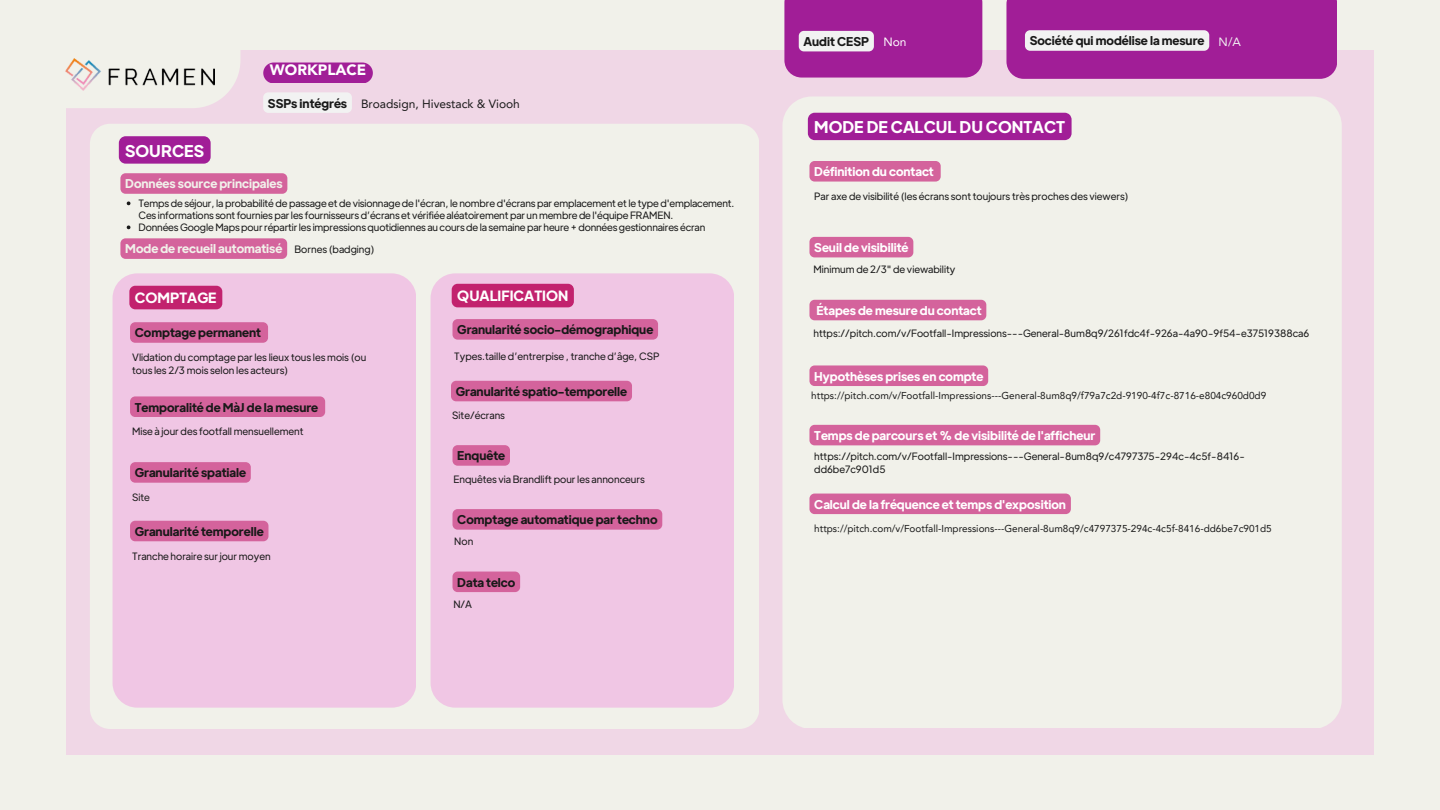
<style>
.page{position:relative;width:1440px;height:810px;background:#f1f1ea}
.page>*{position:absolute;margin:0;border:0;box-sizing:border-box;transform-origin:0 0}
.t1{font:700 16px "Plus Jakarta Display";color:#fff}
.t2{font:900 15px "Avenir LT Pro";color:#fff}
.t3{font:700 14px "Plus Jakarta Display";color:#fff}
.t4{font:700 12px "Plus Jakarta Display";color:#191919}
.t5{font:700 12px "Plus Jakarta Display";color:#fff}
.t6{font:700 12px "Plus Jakarta Display";color:#f1f1ea}
.t7{font:12px "Avenir LT Pro";color:#191919}
.t8{font:12px "Avenir LT Pro";color:#fff}
.t9{font:12px "Avenir LT Pro";color:#f2f2f2}
.t10{font:10px/13.5px "Plus Jakarta Display";color:#191919}
.t11{font:10px "Avenir LT Pro";color:#191919}
.t12{font:10px "Plus Jakarta Display";color:#1e1e1c}
</style>
<div class="page">
<div style="left:66px;top:50px;width:1307px;height:704px;background:#f0d7e6"></div>
<svg style="left:65px;top:50px;width:175px;height:58px"></svg>
<div style="left:263px;top:63px;width:110px;height:20px;background:#a11e97;border-radius:10px"></div>
<div style="left:784px;top:0;width:198px;height:78px;background:#a11e97"></div>
<div style="left:1006px;top:0;width:331px;height:79px;background:#a11e97"></div>
<div style="left:90px;top:124px;width:669px;height:605px;background:#f1f1ea"></div>
<div style="left:113px;top:273px;width:303px;height:435px;background:#f0c6e4;border-radius:25px"></div>
<div style="left:431px;top:273px;width:303px;height:435px;background:#f0c6e4;border-radius:25px"></div>
<div style="left:782px;top:96px;width:560px;height:632px;background:#f1f1ea"></div>
<div style="left:799px;top:31px;width:75px;height:20px;background:#f2f2f2;border-radius:5px"></div>
<div style="left:1025px;top:30px;width:184px;height:21px;background:#f2f2f2;border-radius:5px"></div>
<div style="left:263px;top:92px;width:89px;height:21px;background:#f2f2f2;border-radius:5px"></div>
<div style="left:130px;top:322px;width:138px;height:21px;background:#d4639c;border-radius:5px"></div>
<div style="left:129px;top:286px;width:93px;height:23px;background:#c2226e;border-radius:6px"></div>
<div style="left:130px;top:396px;width:195px;height:21px;background:#d4639c;border-radius:5px"></div>
<div style="left:130px;top:462px;width:121px;height:21px;background:#d4639c;border-radius:5px"></div>
<div style="left:130px;top:521px;width:138px;height:20px;background:#d4639c;border-radius:5px"></div>
<div style="left:452px;top:284px;width:122px;height:23px;background:#c2226e;border-radius:6px"></div>
<div style="left:453px;top:319px;width:205px;height:21px;background:#d4639c"></div>
<div style="left:451px;top:381px;width:181px;height:20px;background:#d4639c;border-radius:5px"></div>
<div style="left:453px;top:445px;width:57px;height:21px;background:#d4639c;border-radius:5px"></div>
<svg style="left:453px;top:509px;width:209px;height:21px"></svg>
<div style="left:453px;top:572px;width:67px;height:20px;background:#d4639c;border-radius:5px"></div>
<div style="left:809px;top:161px;width:132px;height:21px;background:#d4639c;border-radius:5px"></div>
<div style="left:809px;top:237px;width:104px;height:20px;background:#d4639c;border-radius:5px"></div>
<div style="left:808px;top:113px;width:264px;height:27px;background:#a11e97"></div>
<div style="left:809px;top:300px;width:177px;height:20px;background:#d4639c;border-radius:5px"></div>
<div style="left:809px;top:365px;width:179px;height:21px;background:#d4639c;border-radius:5px"></div>
<div style="left:809px;top:425px;width:291px;height:20px;background:#d4639c"></div>
<div style="left:120px;top:173px;width:167px;height:21px;background:#d4639c;border-radius:5px"></div>
<div style="left:120px;top:238px;width:167px;height:21px;background:#d4639c;border-radius:5px"></div>
<div style="left:119px;top:136px;width:92px;height:28px;background:#a11e97;border-radius:7px"></div>
<svg style="left:127px;top:201px;width:3px;height:4px"></svg>
<svg style="left:127px;top:225px;width:3px;height:4px"></svg>
<img style="left:66px;top:58px;width:148px;height:33px">
<div style="left:809px;top:494px;width:262px;height:20px;background:#d4639c"></div>
<p class="t1" style="left:125px;top:140px;width:81px">SOURCES</p>
<p class="t2" style="left:270px;top:63px;width:98px">WORKPLACE</p>
<h4 class="t7" style="left:361px;top:99px;width:160px">Broadsign, Hivestack &amp; Viooh</h4>
<h3 class="t4" style="left:268px;top:95px;width:81px">SSPs intégrés</h3>
<p class="t6" style="left:125px;top:176px;width:159px">Données source principales</p>
<h4 class="t10" style="left:138px;top:197px;width:598px;line-height:12px">Temps de séjour, la probabilité de passage et de visionnage de l'écran, le nombre d'écrans par emplacement et le type d'emplacement.<br>Ces informations sont fournies par les fournisseurs d’écrans et vérifiée aléatoirement par un membre de l'équipe FRAMEN.</h4>
<p class="t10" style="left:138px;top:220px;width:568px">Données Google Maps pour répartir les impressions quotidiennes au cours de la semaine par heure + données gestionnaires écran</p>
<h4 class="t10" style="left:295px;top:242px;width:81px">Bornes (badging)</h4>
<h4 class="t6" style="left:125px;top:241px;width:159px">Mode de recueil automatisé</h4>
<h4 class="t3" style="left:135px;top:288px;width:83px">COMPTAGE</h4>
<p class="t4" style="left:135px;top:325px;width:128px">Comptage permanent</p>
<h5 class="t10" style="left:132px;top:350px;width:236px">Vlidation du comptage par les lieux tous les mois (ou tous les 2/3 mois selon les acteurs)</h5>
<h1 class="t4" style="left:135px;top:399px;width:185px">Temporalité de MàJ de la mesure</h1>
<h4 class="t10" style="left:132px;top:424px;width:173px">Mise à jour des footfall mensuellement</h4>
<p class="t4" style="left:135px;top:464px;width:113px">Granularité spatiale</p>
<p class="t12" style="left:132px;top:490px;width:19px">Site</p>
<h4 class="t4" style="left:135px;top:523px;width:130px">Granularité temporelle</h4>
<p class="t10" style="left:132px;top:549px;width:140px">Tranche horaire sur jour moyen</p>
<h4 class="t3" style="left:457px;top:286px;width:112px">QUALIFICATION</h4>
<p class="t4" style="left:457px;top:321px;width:197px">Granularité socio-démographique</p>
<h2 class="t10" style="left:454px;top:349px;width:207px">Types.taille d’entrerpise , tranche d’âge, CSP</h2>
<p class="t4" style="left:456px;top:383px;width:173px">Granularité spatio-temporelle</p>
<h4 class="t10" style="left:452px;top:408px;width:54px">Site/écrans</h4>
<h4 class="t4" style="left:457px;top:447px;width:49px">Enquête</h4>
<p class="t10" style="left:453px;top:472px;width:193px">Enquêtes via Brandlift pour les annonceurs</p>
<h4 class="t4" style="left:457px;top:511px;width:202px">Comptage automatique par techno</h4>
<p class="t10" style="left:454px;top:534px;width:20px">Non</p>
<h2 class="t4" style="left:457px;top:574px;width:60px">Data telco</h2>
<h4 class="t10" style="left:453px;top:597px;width:20px">N/A</h4>
<h5 class="t4" style="left:804px;top:33px;width:67px">Audit CESP</h5>
<h4 class="t4" style="left:1030px;top:33px;width:176px">Société qui modélise la mesure</h4>
<p class="t8" style="left:883px;top:37px;width:25px">Non</p>
<h4 class="t9" style="left:1219px;top:36px;width:24px">N/A</h4>
<p class="t1" style="left:814px;top:116px;width:252px">MODE DE CALCUL DU CONTACT</p>
<p class="t5" style="left:814px;top:163px;width:121px">Définition du contact</p>
<h4 class="t10" style="left:814px;top:189px;width:316px">Par axe de visibilité (les écrans sont toujours très proches des viewers)</h4>
<p class="t5" style="left:814px;top:239px;width:96px">Seuil de visibilité</p>
<h4 class="t10" style="left:814px;top:262px;width:143px">Minimum de 2/3" de viewability</h4>
<h4 class="t5" style="left:816px;top:302px;width:167px">Étapes de mesure du contact</h4>
<p class="t10" style="left:814px;top:326px;width:497px">https://pitch.com/v/Footfall-Impressions---General-8um8q9/261fdc4f-926a-4a90-9f54-e37519388ca6</p>
<h4 class="t5" style="left:814px;top:368px;width:171px">Hypothèses prises en compte</h4>
<h6 class="t11" style="left:811px;top:392px;width:457px">https://pitch.com/v/Footfall-Impressions---General-8um8q9/f79a7c2d-9190-4f7c-8716-e804c960d0d9</h6>
<h1 class="t5" style="left:814px;top:427px;width:283px">Temps de parcours et % de visibilité de l'afficheur</h1>
<h4 class="t10" style="left:814px;top:449px;width:432px">https://pitch.com/v/Footfall-Impressions---General-8um8q9/c4797375-294c-4c5f-8416- dd6be7c901d5</h4>
<h4 class="t5" style="left:814px;top:496px;width:253px">Calcul de la fréquence et temps d'exposition</h4>
<p class="t11" style="left:814px;top:524px;width:459px">https://pitch.com/v/Footfall-Impressions---General-8um8q9/c4797375-294c-4c5f-8416-dd6be7c901d5</p>
</div>
